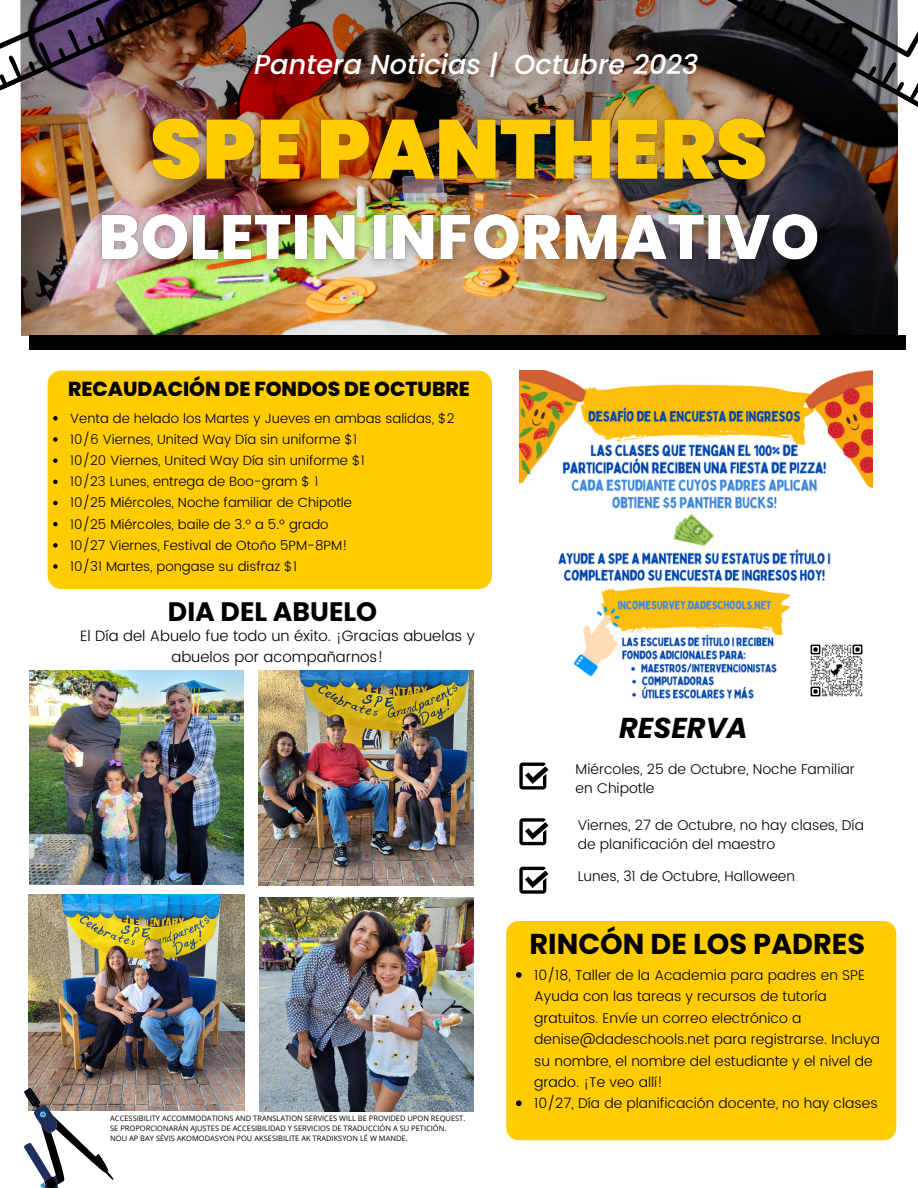
<style>
.page{position:relative;width:918px;height:1188px;background:#fff}
.page>*{position:absolute;margin:0;border:0;box-sizing:border-box;transform-origin:0 0}
.t1{font:700 28.8px "Poppins";color:#000}
.t2{font:italic 700 28.8px "Poppins";color:#000}
.t3{font:italic 500 27.15px "Poppins";color:#fff}
.t4{font:700 26.7px "Poppins";color:#000}
.t5{font:800 20.25px "Poppins";color:#000}
.t6{font:300 15px/20.2px "Poppins";color:#000;text-align:center}
.t7{font:300 14.1px/21.3px "Poppins";color:#000}
.t8{font:300 13.35px "Poppins";color:#000}
.t9{font:7.5px "Open Sans";color:#000}
</style>
<div class="page">
<div style="left:48px;top:371px;width:444px;height:218px;background:#ffcc01;border-radius:13px"></div>
<div style="left:506px;top:921px;width:390px;height:219px;background:#ffcc01;border-radius:13px"></div>
<img style="left:21px;top:251px;width:876px;height:84px">
<img style="left:21px;top:0;width:876px;height:251px">
<svg style="left:519px;top:763px;width:29px;height:27px"></svg>
<svg style="left:519px;top:818px;width:29px;height:27px"></svg>
<svg style="left:519px;top:867px;width:29px;height:27px"></svg>
<div style="left:30px;top:335px;width:876px;height:15px;background:#000"></div>
<img style="left:0;top:0;width:282px;height:102px">
<svg style="left:633px;top:0;width:285px;height:112px;background:#454241"></svg>
<img style="left:30px;top:671px;width:213px;height:213px">
<img style="left:259px;top:897px;width:214px;height:214px">
<img style="left:258px;top:670px;width:215px;height:215px">
<img style="left:28px;top:895px;width:216px;height:216px">
<svg style="left:23px;top:1075px;width:95px;height:113px"></svg>
<svg style="left:516px;top:972px;width:6px;height:6px"></svg>
<svg style="left:516px;top:1100px;width:6px;height:6px"></svg>
<svg style="left:53px;top:416px;width:5px;height:5px"></svg>
<svg style="left:53px;top:437px;width:5px;height:5px"></svg>
<svg style="left:53px;top:458px;width:5px;height:5px"></svg>
<svg style="left:53px;top:480px;width:5px;height:4px"></svg>
<svg style="left:53px;top:501px;width:5px;height:4px"></svg>
<svg style="left:53px;top:522px;width:5px;height:4px"></svg>
<svg style="left:53px;top:543px;width:5px;height:5px"></svg>
<svg style="left:53px;top:564px;width:5px;height:5px"></svg>
<img style="left:519px;top:371px;width:354px;height:328px">
<img style="left:131px;top:93px;width:657px;height:101px">
<img style="left:85px;top:194px;width:749px;height:88px">
<img style="left:806px;top:640px;width:62px;height:59px">
<p class="t3" style="left:254px;top:45px;width:446px">Pantera Noticias | Octubre 2023</p>
<p class="t5" style="left:68px;top:374px;width:403px">RECAUDACIÓN DE FONDOS DE OCTUBRE</p>
<p class="t8" style="left:70px;top:410px;width:386px">Venta de helado los Martes y Jueves en ambas salidas, $2</p>
<p class="t8" style="left:70px;top:432px;width:288px">10/6 Viernes, United Way Día sin uniforme $1</p>
<p class="t8" style="left:70px;top:453px;width:296px">10/20 Viernes, United Way Día sin uniforme $1</p>
<p class="t8" style="left:70px;top:474px;width:250px">10/23 Lunes, entrega de Boo-gram $ 1</p>
<p class="t8" style="left:70px;top:495px;width:283px">10/25 Miércoles, Noche familiar de Chipotle</p>
<p class="t8" style="left:70px;top:516px;width:260px">10/25 Miércoles, baile de 3.º a 5.º grado</p>
<p class="t8" style="left:70px;top:537px;width:279px">10/27 Viernes, Festival de Otoño 5PM-8PM!</p>
<p class="t8" style="left:70px;top:559px;width:228px">10/31 Martes, pongase su disfraz $1</p>
<p class="t4" style="left:168px;top:593px;width:211px">DIA DEL ABUELO</p>
<p class="t6" style="left:80px;top:626px;width:396px">El Día del Abuelo fue todo un éxito. ¡Gracias abuelas y abuelos por acompañarnos!</p>
<p class="t9" style="left:110px;top:1113px;width:357px">ACCESSIBILITY ACCOMMODATIONS AND TRANSLATION SERVICES WILL BE PROVIDED UPON REQUEST.</p>
<p class="t9" style="left:110px;top:1123px;width:338px">SE PROPORCIONARÁN AJUSTES DE ACCESIBILIDAD Y SERVICIOS DE TRADUCCIÓN A SU PETICIÓN.</p>
<p class="t9" style="left:110px;top:1133px;width:299px">NOU AP BAY SÉVIS AKOMODASYON POU AKSESIBILITE AK TRADIKSYON LÉ W MANDE.</p>
<p class="t2" style="left:619px;top:708px;width:130px">RESERVA</p>
<p class="t7" style="left:576px;top:759px;width:281px;line-height:19.2px">Miércoles, 25 de Octubre, Noche Familiar en Chipotle</p>
<p class="t7" style="left:578px;top:815px;width:288px;line-height:19.2px">Viernes, 27 de Octubre, no hay clases, Día de planificación del maestro</p>
<p class="t7" style="left:578px;top:865px;width:219px">Lunes, 31 de Octubre, Halloween</p>
<p class="t1" style="left:530px;top:924px;width:337px">RINCÓN DE LOS PADRES</p>
<p class="t7" style="left:534px;top:965px;width:347px">10/18, Taller de la Academia para padres en SPE Ayuda con las tareas y recursos de tutoría gratuitos. Envíe un correo electrónico a denise@dadeschools.net para registrarse. Incluya su nombre, el nombre del estudiante y el nivel de grado. ¡Te veo allí!</p>
<p class="t7" style="left:534px;top:1093px;width:345px">10/27, Día de planificación docente, no hay clases</p>
</div>
